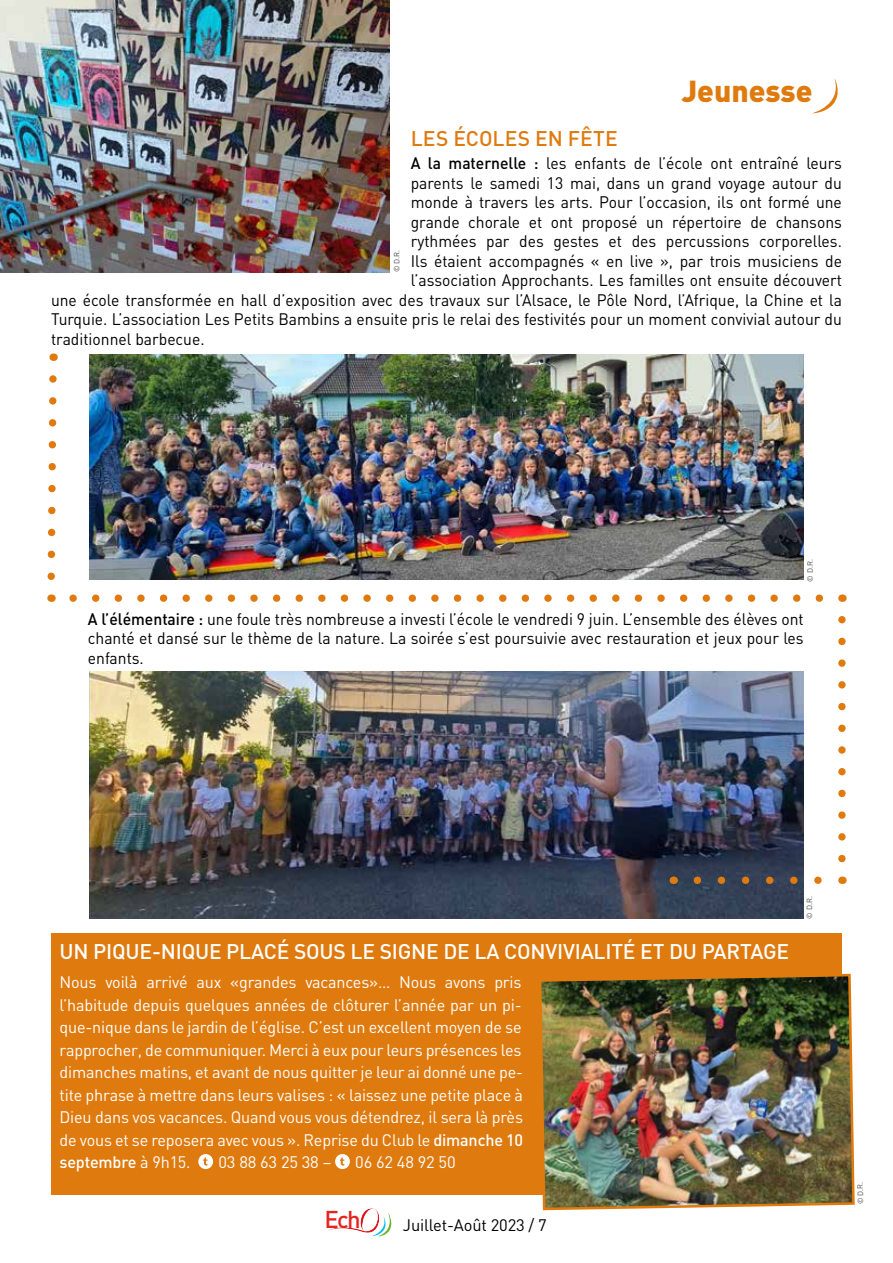
<style>
.page{position:relative;width:893px;height:1263px;background:#fff}
.page>*{position:absolute;margin:0;border:0;box-sizing:border-box;transform-origin:0 0}
.t1{font:900 30px "DIN";color:#df7a0e}
.t2{font:500 24px "DIN";color:#e52421}
.t3{font:500 21px "DIN";letter-spacing:-.01em;color:#fff}
.t4{font:500 21px "DIN";letter-spacing:.005em;color:#df7a0e}
.t5{font:16.5px/19.5px "DIN";color:#000;text-align:justify;scale:.95 1}
.t6{font:16.5px/22.5px "DIN";letter-spacing:-.01em;color:#fff;text-align:justify}
.t7{font:16.5px "DIN";color:#000}
.t8{font:7.5px "DIN";color:#4a4a49}
.s1{font-weight:500}
</style>
<div class="page">
<svg style="left:812px;top:78px;width:26px;height:36px"></svg>
<div style="left:51px;top:933px;width:791px;height:262px;background:#df7a0e"></div>
<svg style="left:198px;top:1154px;width:15px;height:15px"></svg>
<svg style="left:335px;top:1154px;width:15px;height:15px"></svg>
<img style="left:541px;top:973px;width:314px;height:238px">
<img style="left:0;top:0;width:389px;height:272px">
<img style="left:89px;top:354px;width:715px;height:226px">
<img style="left:89px;top:672px;width:715px;height:246px">
<svg style="left:697px;top:876px;width:125px;height:8px"></svg>
<svg style="left:838px;top:616px;width:8px;height:242px"></svg>
<svg style="left:69px;top:594px;width:750px;height:8px"></svg>
<svg style="left:47px;top:353px;width:11px;height:227px"></svg>
<svg style="left:328px;top:1208px;width:64px;height:29px"></svg>
<h1 class="t1" style="left:682px;top:78px;width:132px">Jeunesse</h1>
<p class="t4" style="left:411px;top:129px;width:208px">LES ÉCOLES EN FÊTE</p>
<p class="t5" style="left:411px;top:155px;width:455px"><span class="s1">A la maternelle :</span> les enfants de l’école ont entraîné leurs</p>
<p class="t5" style="left:411px;top:174px;width:455px">parents le samedi 13 mai, dans un grand voyage autour du</p>
<p class="t5" style="left:411px;top:194px;width:455px">monde à travers les arts. Pour l’occasion, ils ont formé une</p>
<p class="t5" style="left:411px;top:213px;width:455px">grande chorale et ont proposé un répertoire de chansons</p>
<p class="t5" style="left:411px;top:233px;width:455px">rythmées par des gestes et des percussions corporelles.</p>
<p class="t5" style="left:411px;top:252px;width:455px">Ils étaient accompagnés « en live », par trois musiciens de</p>
<p class="t5" style="left:411px;top:272px;width:455px">l’association Approchants. Les familles ont ensuite découvert</p>
<p class="t5" style="left:51px;top:291px;width:834px">une école transformée en hall d’exposition avec des travaux sur l’Alsace, le Pôle Nord, l’Afrique, la Chine et la</p>
<p class="t5" style="left:51px;top:311px;width:834px">Turquie. L’association Les Petits Bambins a ensuite pris le relai des festivités pour un moment convivial autour du</p>
<p class="t5" style="left:51px;top:330px;width:163px">traditionnel barbecue.</p>
<p class="t8" style="left:393px;top:272px;width:24px;rotate:-90deg">© D.R.</p>
<p class="t8" style="left:807px;top:581px;width:24px;rotate:-90deg">© D.R.</p>
<p class="t5" style="left:88px;top:610px;width:755px"><span class="s1">A l’élémentaire :</span> une foule très nombreuse a investi l’école le vendredi 9 juin. L’ensemble des élèves ont chanté et dansé sur le thème de la nature. La soirée s’est poursuivie avec restauration et jeux pour les enfants.</p>
<p class="t3" style="left:60px;top:942px;width:731px">UN PIQUE-NIQUE PLACÉ SOUS LE SIGNE DE LA CONVIVIALITÉ ET DU PARTAGE</p>
<p class="t6" style="left:60px;top:972px;width:465px">Nous voilà arrivé aux «grandes vacances»… Nous avons pris l’habitude depuis quelques années de clôturer l’année par un pi&shy;que-nique dans le jardin de l’église. C’est un excellent moyen de se rapprocher, de communiquer. Merci à eux pour leurs présences les dimanches matins, et avant de nous quitter je leur ai donné une pe&shy;tite phrase à mettre dans leurs valises : « laissez une petite place à Dieu dans vos vacances. Quand vous vous détendrez, il sera là près de vous et se reposera avec vous ». Reprise du Club le <span class="s1">dimanche 10 septembre</span> à 9h15.</p>
<p class="t6" style="left:218px;top:1152px;width:114px">03 88 63 25 38 –</p>
<p class="t6" style="left:355px;top:1152px;width:102px">06 62 48 92 50</p>
<h2 class="t2" style="left:324px;top:1206px;width:38px">Ech</h2>
<p class="t7" style="left:403px;top:1217px;width:145px">Juillet-Août 2023 / 7</p>
<p class="t8" style="left:806px;top:918px;width:24px;rotate:-90deg">© D.R.</p>
<p class="t8" style="left:857px;top:1204px;width:25px;rotate:-91deg">© D.R.</p>
</div>
